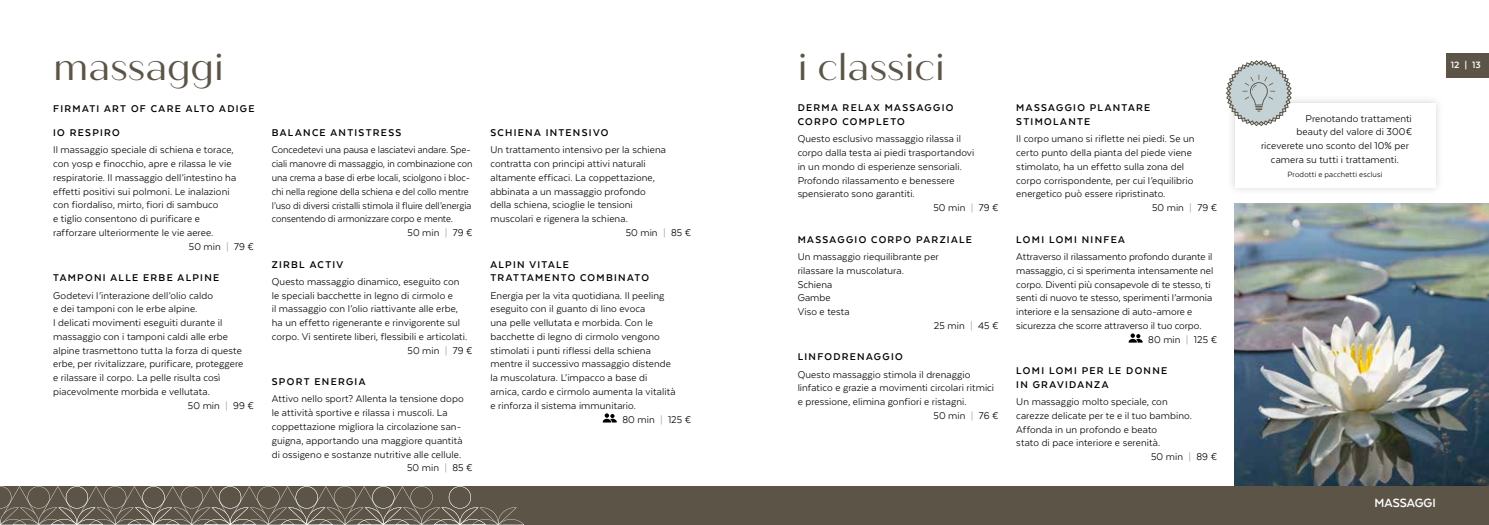
<style>
.page{position:relative;width:1489px;height:525px;background:#fff}
.page>*{position:absolute;margin:0;border:0;box-sizing:border-box;transform-origin:0 0}
.t1{font:37.5px "Quiche Sans";color:#5c5447}
.t2{font:700 13.75px "Texta";color:#fff}
.t3{font:11.25px "Texta";letter-spacing:.005em;color:#000}
.t4{font:700 11.25px/13.8px "Texta";letter-spacing:.115em;color:#000}
.t5{font:11.25px "Texta";letter-spacing:.005em;color:#000;scale:.95 1}
.t6{font:700 10.5px "Texta";color:#fff}
.t7{font:8.75px "Texta";letter-spacing:.015em;color:#000}
.s1{color:#9d9d9c}
</style>
<div class="page">
<div style="left:0;top:485px;width:1488px;height:39px;background:#5c5447"></div>
<svg style="left:0;top:485px;width:524px;height:39px"></svg>
<div style="left:1446px;top:53px;width:42px;height:25px;background:#5c5447"></div>
<img style="left:1234px;top:204px;width:254px;height:281px">
<svg style="left:1128px;top:333px;width:14px;height:9px"></svg>
<svg style="left:602px;top:413px;width:14px;height:9px"></svg>
<div style="left:1226px;top:94px;width:217px;height:101px;background:#5c5447;opacity:.25"></div>
<div style="left:1234px;top:102px;width:201px;height:85px;background:#fff"></div>
<svg style="left:1226px;top:60px;width:65px;height:66px"></svg>
<h1 class="t1" style="left:53px;top:45px;width:172px">massaggi</h1>
<p class="t4" style="left:53px;top:101px;width:203px">FIRMATI ART OF CARE ALTO ADIGE</p>
<p class="t4" style="left:53px;top:126px;width:68px">IO RESPIRO</p>
<p class="t3" style="left:53px;top:144px;width:182px">Il massaggio speciale di schiena e torace,</p>
<p class="t3" style="left:53px;top:158px;width:180px">con yosp e finocchio, apre e rilassa le vie</p>
<p class="t3" style="left:53px;top:172px;width:185px">respiratorie. Il massaggio dell’intestino ha</p>
<p class="t3" style="left:53px;top:185px;width:178px">effetti positivi sui polmoni. Le inalazioni</p>
<p class="t3" style="left:53px;top:199px;width:167px">con fiordaliso, mirto, fiori di sambuco</p>
<p class="t3" style="left:53px;top:213px;width:148px">e tiglio consentono di purificare e</p>
<p class="t3" style="left:53px;top:227px;width:162px">rafforzare ulteriormente le vie aeree.</p>
<p class="t3" style="left:189px;top:240px;width:67px">50 min <span class="s1">|</span> 79 €</p>
<p class="t4" style="left:53px;top:271px;width:167px">TAMPONI ALLE ERBE ALPINE</p>
<p class="t3" style="left:53px;top:289px;width:161px">Godetevi l’interazione dell’olio caldo</p>
<p class="t3" style="left:53px;top:303px;width:146px">e dei tamponi con le erbe alpine.</p>
<p class="t3" style="left:53px;top:317px;width:171px">I delicati movimenti eseguiti durante il</p>
<p class="t3" style="left:53px;top:330px;width:176px">massaggio con i tamponi caldi alle erbe</p>
<p class="t3" style="left:53px;top:344px;width:190px">alpine trasmettono tutta la forza di queste</p>
<p class="t3" style="left:53px;top:358px;width:192px">erbe, per rivitalizzare, purificare, proteggere</p>
<p class="t3" style="left:53px;top:372px;width:169px">e rilassare il corpo. La pelle risulta così</p>
<p class="t3" style="left:53px;top:385px;width:158px">piacevolmente morbida e vellutata.</p>
<p class="t3" style="left:188px;top:399px;width:68px">50 min <span class="s1">|</span> 99 €</p>
<p class="t4" style="left:272px;top:126px;width:131px">BALANCE ANTISTRESS</p>
<p class="t5" style="left:272px;top:144px;width:211px">Concedetevi una pausa e lasciatevi andare. Spe-</p>
<p class="t5" style="left:272px;top:158px;width:213px">ciali manovre di massaggio, in combinazione con</p>
<p class="t5" style="left:272px;top:172px;width:210px">una crema a base di erbe locali, sciolgono i bloc-</p>
<p class="t5" style="left:272px;top:185px;width:209px">chi nella regione della schiena e del collo mentre</p>
<p class="t5" style="left:272px;top:199px;width:211px">l’uso di diversi cristalli stimola il fluire dell’energia</p>
<p class="t5" style="left:272px;top:213px;width:192px">consentendo di armonizzare corpo e mente.</p>
<p class="t3" style="left:407px;top:227px;width:67px">50 min <span class="s1">|</span> 79 €</p>
<p class="t4" style="left:272px;top:257px;width:73px">ZIRBL ACTIV</p>
<p class="t3" style="left:272px;top:275px;width:189px">Questo massaggio dinamico, eseguito con</p>
<p class="t3" style="left:272px;top:289px;width:183px">le speciali bacchette in legno di cirmolo e</p>
<p class="t3" style="left:272px;top:303px;width:188px">il massaggio con l’olio riattivante alle erbe,</p>
<p class="t3" style="left:272px;top:317px;width:190px">ha un effetto rigenerante e rinvigorente sul</p>
<p class="t3" style="left:272px;top:330px;width:197px">corpo. Vi sentirete liberi, flessibili e articolati.</p>
<p class="t3" style="left:407px;top:344px;width:67px">50 min <span class="s1">|</span> 79 €</p>
<p class="t4" style="left:272px;top:374px;width:95px">SPORT ENERGIA</p>
<p class="t3" style="left:272px;top:393px;width:193px">Attivo nello sport? Allenta la tensione dopo</p>
<p class="t3" style="left:272px;top:407px;width:177px">le attività sportive e rilassa i muscoli. La</p>
<p class="t3" style="left:272px;top:420px;width:191px">coppettazione migliora la circolazione san-</p>
<p class="t3" style="left:272px;top:434px;width:192px">guigna, apportando una maggiore quantità</p>
<p class="t3" style="left:272px;top:448px;width:191px">di ossigeno e sostanze nutritive alle cellule.</p>
<p class="t3" style="left:407px;top:462px;width:67px">50 min <span class="s1">|</span> 85 €</p>
<p class="t4" style="left:490px;top:126px;width:120px">SCHIENA INTENSIVO</p>
<p class="t3" style="left:490px;top:144px;width:177px">Un trattamento intensivo per la schiena</p>
<p class="t3" style="left:490px;top:158px;width:157px">contratta con principi attivi naturali</p>
<p class="t3" style="left:490px;top:172px;width:166px">altamente efficaci. La coppettazione,</p>
<p class="t3" style="left:490px;top:185px;width:157px">abbinata a un massaggio profondo</p>
<p class="t3" style="left:490px;top:199px;width:144px">della schiena, scioglie le tensioni</p>
<p class="t3" style="left:490px;top:213px;width:139px">muscolari e rigenera la schiena.</p>
<p class="t3" style="left:625px;top:227px;width:67px">50 min <span class="s1">|</span> 85 €</p>
<p class="t4" style="left:490px;top:257px;width:160px">ALPIN VITALE<br>TRATTAMENTO COMBINATO</p>
<p class="t3" style="left:490px;top:289px;width:175px">Energia per la vita quotidiana. Il peeling</p>
<p class="t3" style="left:490px;top:303px;width:156px">eseguito con il guanto di lino evoca</p>
<p class="t3" style="left:490px;top:317px;width:164px">una pelle vellutata e morbida. Con le</p>
<p class="t3" style="left:490px;top:330px;width:171px">bacchette di legno di cirmolo vengono</p>
<p class="t3" style="left:490px;top:344px;width:162px">stimolati i punti riflessi della schiena</p>
<p class="t3" style="left:490px;top:358px;width:182px">mentre il successivo massaggio distende</p>
<p class="t3" style="left:490px;top:372px;width:158px">la muscolatura. L’impacco a base di</p>
<p class="t3" style="left:490px;top:385px;width:187px">arnica, cardo e cirmolo aumenta la vitalità</p>
<p class="t3" style="left:490px;top:399px;width:147px">e rinforza il sistema immunitario.</p>
<p class="t3" style="left:622px;top:413px;width:70px">80 min <span class="s1">|</span> 125 €</p>
<h1 class="t1" style="left:797px;top:45px;width:149px">i classici</h1>
<p class="t4" style="left:797px;top:101px;width:157px">DERMA RELAX MASSAGGIO<br>CORPO COMPLETO</p>
<p class="t3" style="left:797px;top:133px;width:165px">Questo esclusivo massaggio rilassa il</p>
<p class="t3" style="left:797px;top:147px;width:178px">corpo dalla testa ai piedi trasportandovi</p>
<p class="t3" style="left:797px;top:161px;width:166px">in un mondo di esperienze sensoriali.</p>
<p class="t3" style="left:797px;top:174px;width:158px">Profondo rilassamento e benessere</p>
<p class="t3" style="left:797px;top:188px;width:119px">spensierato sono garantiti.</p>
<p class="t3" style="left:933px;top:202px;width:67px">50 min <span class="s1">|</span> 79 €</p>
<p class="t4" style="left:797px;top:232px;width:176px">MASSAGGIO CORPO PARZIALE</p>
<p class="t3" style="left:797px;top:251px;width:142px">Un massaggio riequilibrante per</p>
<p class="t3" style="left:797px;top:264px;width:108px">rilassare la muscolatura.</p>
<p class="t3" style="left:797px;top:278px;width:36px">Schiena</p>
<p class="t3" style="left:797px;top:292px;width:35px">Gambe</p>
<p class="t3" style="left:797px;top:306px;width:54px">Viso e testa</p>
<p class="t3" style="left:933px;top:319px;width:66px">25 min <span class="s1">|</span> 45 €</p>
<p class="t4" style="left:797px;top:350px;width:107px">LINFODRENAGGIO</p>
<p class="t3" style="left:797px;top:368px;width:174px">Questo massaggio stimola il drenaggio</p>
<p class="t3" style="left:797px;top:382px;width:198px">linfatico e grazie a movimenti circolari ritmici</p>
<p class="t3" style="left:797px;top:396px;width:170px">e pressione, elimina gonfiori e ristagni.</p>
<p class="t3" style="left:933px;top:409px;width:66px">50 min <span class="s1">|</span> 76 €</p>
<p class="t4" style="left:1016px;top:101px;width:135px">MASSAGGIO PLANTARE<br>STIMOLANTE</p>
<p class="t3" style="left:1016px;top:133px;width:180px">Il corpo umano si riflette nei piedi. Se un</p>
<p class="t3" style="left:1016px;top:147px;width:177px">certo punto della pianta del piede viene</p>
<p class="t3" style="left:1016px;top:161px;width:169px">stimolato, ha un effetto sulla zona del</p>
<p class="t3" style="left:1016px;top:174px;width:178px">corpo corrispondente, per cui l’equilibrio</p>
<p class="t3" style="left:1016px;top:188px;width:151px">energetico può essere ripristinato.</p>
<p class="t3" style="left:1151px;top:202px;width:67px">50 min <span class="s1">|</span> 79 €</p>
<p class="t4" style="left:1016px;top:232px;width:110px">LOMI LOMI NINFEA</p>
<p class="t3" style="left:1016px;top:251px;width:198px">Attraverso il rilassamento profondo durante il</p>
<p class="t3" style="left:1016px;top:264px;width:198px">massaggio, ci si sperimenta intensamente nel</p>
<p class="t3" style="left:1016px;top:278px;width:196px">corpo. Diventi più consapevole di te stesso, ti</p>
<p class="t3" style="left:1016px;top:292px;width:197px">senti di nuovo te stesso, sperimenti l’armonia</p>
<p class="t3" style="left:1016px;top:306px;width:178px">interiore e la sensazione di auto-amore e</p>
<p class="t3" style="left:1016px;top:319px;width:187px">sicurezza che scorre attraverso il tuo corpo.</p>
<p class="t3" style="left:1148px;top:333px;width:70px">80 min <span class="s1">|</span> 125 €</p>
<p class="t4" style="left:1016px;top:363px;width:152px">LOMI LOMI PER LE DONNE<br>IN GRAVIDANZA</p>
<p class="t3" style="left:1016px;top:396px;width:153px">Un massaggio molto speciale, con</p>
<p class="t3" style="left:1016px;top:409px;width:177px">carezze delicate per te e il tuo bambino.</p>
<p class="t3" style="left:1016px;top:423px;width:142px">Affonda in un profondo e beato</p>
<p class="t3" style="left:1016px;top:437px;width:145px">stato di pace interiore e serenità.</p>
<p class="t3" style="left:1151px;top:451px;width:67px">50 min <span class="s1">|</span> 89 €</p>
<p class="t3" style="left:1305px;top:112px;width:108px">Prenotando trattamenti</p>
<p class="t3" style="left:1296px;top:126px;width:117px">beauty del valore di 300€</p>
<p class="t3" style="left:1260px;top:140px;width:149px">riceverete uno sconto del 10% per</p>
<p class="t3" style="left:1270px;top:154px;width:130px">camera su tutti i trattamenti.</p>
<p class="t7" style="left:1287px;top:169px;width:97px">Prodotti e pacchetti esclusi</p>
<p class="t6" style="left:1450px;top:60px;width:31px">12 | 13</p>
<p class="t2" style="left:1374px;top:495px;width:63px">MASSAGGI</p>
</div>
